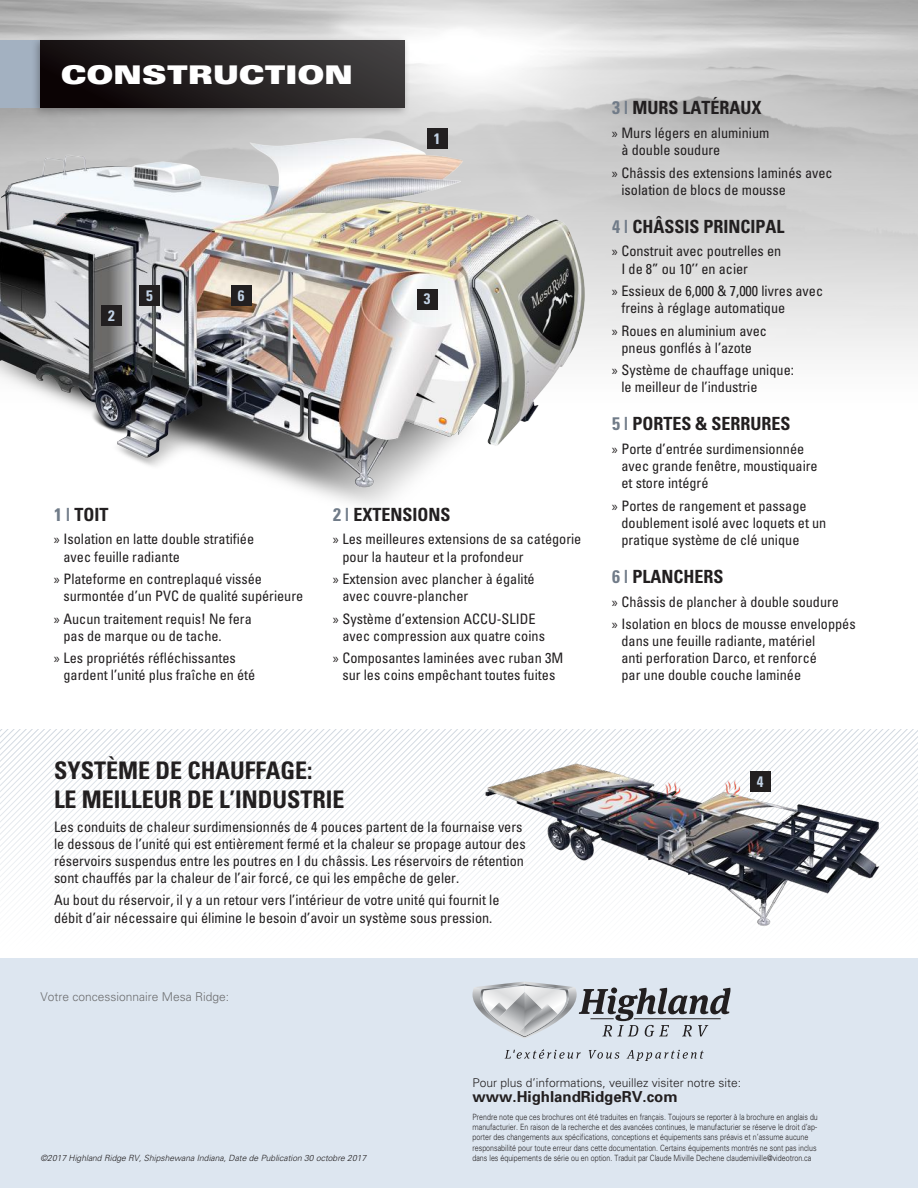
<style>
.page{position:relative;width:918px;height:1188px;background:#fff}
.page>*{position:absolute;margin:0;border:0;box-sizing:border-box;transform-origin:0 0}
.t1{font:25.5px "Nova Ultra Expanded S Si Extra Black Expanded";color:#fff}
.t2{font:700 condensed 24px/28.8px "Nova Condensed S Si";color:#221f20}
.t3{font:700 condensed 18px "Nova Condensed S Si";color:#221f20}
.t4{font:700 15px "Nova S Si";color:#221f20}
.t5{font:700 condensed 15px "Nova Condensed S Si";color:#c4d4e7}
.t6{font:14.25px/17.1px "Nova Condensed S Si Condensed";color:#221f20}
.t7{font:300 12px "Nova Light S Si";color:#221f20}
.t8{font:300 12px "Nova Light S Si";color:#6d6e70}
.t9{font:300 8.55px/10.2px "Nova Light S Si";color:#221f20;scale:.83 1}
.t10{font:italic 300 8.55px "Nova Light S Si";color:#221f20}
.s1{color:#707b88}
.s2{font-family:"Myriad Pro"}
</style>
<div class="page">
<div style="left:0;top:958px;width:918px;height:230px;background:#dde6f0"></div>
<svg style="left:727px;top:730px;width:191px;height:164px"></svg>
<img style="left:471px;top:752px;width:427px;height:174px">
<div style="left:750px;top:771px;width:20px;height:21px;background:#221f20"></div>
<img style="left:0;top:110px;width:618px;height:395px">
<div style="left:0;top:40px;width:364px;height:68px;background:#a3b1c1"></div>
<div style="left:31px;top:35px;width:380px;height:82px;background:#221f20;opacity:.35"></div>
<div style="left:40px;top:40px;width:365px;height:68px;background:linear-gradient(to right,#0d0607,#403e3e)"></div>
<div style="left:427px;top:129px;width:20px;height:20px;background:#221f20"></div>
<div style="left:139px;top:286px;width:21px;height:20px;background:#221f20"></div>
<div style="left:231px;top:286px;width:20px;height:20px;background:#221f20"></div>
<div style="left:101px;top:306px;width:21px;height:20px;background:#221f20"></div>
<div style="left:417px;top:289px;width:20px;height:20px;background:#221f20"></div>
<svg style="left:472px;top:982px;width:258px;height:56px"></svg>
<svg style="left:505px;top:1049px;width:76px;height:10px"></svg>
<svg style="left:589px;top:1050px;width:30px;height:9px"></svg>
<svg style="left:627px;top:1050px;width:77px;height:11px"></svg>
<h1 class="t1" style="left:61px;top:59px;width:294px">CONSTRUCTION</h1>
<p class="t5" style="left:108px;top:307px;width:8px">2</p>
<p class="t5" style="left:146px;top:286px;width:8px">5</p>
<p class="t5" style="left:238px;top:286px;width:8px">6</p>
<p class="t5" style="left:434px;top:129px;width:8px">1</p>
<p class="t5" style="left:424px;top:290px;width:8px">3</p>
<p class="t3" style="left:54px;top:503px;width:56px"><span class="s1">1 |</span> TOIT</p>
<p class="t6" style="left:63px;top:530px;width:192px;text-indent:-9px"><span class="s2">»</span> Isolation en latte double stratifiée avec feuille radiante</p>
<p class="t6" style="left:63px;top:570px;width:241px;text-indent:-9px"><span class="s2">»</span> Plateforme en contreplaqué vissée surmontée d’un PVC de qualité supérieure</p>
<p class="t6" style="left:63px;top:610px;width:190px;text-indent:-9px"><span class="s2">»</span> Aucun traitement requis! Ne fera pas de marque ou de tache.</p>
<p class="t6" style="left:63px;top:649px;width:193px;text-indent:-9px"><span class="s2">»</span> Les propriétés réfléchissantes gardent l’unité plus fraîche en été</p>
<p class="t3" style="left:333px;top:503px;width:119px"><span class="s1">2 |</span> EXTENSIONS</p>
<p class="t6" style="left:342px;top:530px;width:241px;text-indent:-9px"><span class="s2">»</span> Les meilleures extensions de sa catégorie pour la hauteur et la profondeur</p>
<p class="t6" style="left:342px;top:570px;width:194px;text-indent:-9px"><span class="s2">»</span> Extension avec plancher à égalité avec couvre-plancher</p>
<p class="t6" style="left:342px;top:610px;width:204px;text-indent:-9px"><span class="s2">»</span> Système d’extension ACCU-SLIDE avec compression aux quatre coins</p>
<p class="t6" style="left:333px;top:649px;width:232px;text-align:center"><span class="s2">»</span> Composantes laminées avec ruban 3M sur les coins empêchant toutes fuites</p>
<h2 class="t2" style="left:54px;top:756px;width:292px">SYSTÈME DE CHAUFFAGE:<br>LE MEILLEUR DE L’INDUSTRIE</h2>
<p class="t6" style="left:54px;top:818px;width:473px">Les conduits de chaleur surdimensionnés de 4 pouces partent de la fournaise vers le dessous de l’unité qui est entièrement fermé et la chaleur se propage autour des réservoirs suspendus entre les poutres en I du châssis. Les réservoirs de rétention sont chauffés par la chaleur de l’air forcé, ce qui les empêche de geler.</p>
<p class="t6" style="left:54px;top:891px;width:447px">Au bout du réservoir, il y a un retour vers l’intérieur de votre unité qui fournit le débit d’air nécessaire qui élimine le besoin d’avoir un système sous pression.</p>
<p class="t8" style="left:40px;top:989px;width:190px">Votre concessionnaire Mesa Ridge:</p>
<p class="t3" style="left:612px;top:97px;width:151px"><span class="s1">3 |</span> MURS LATÉRAUX</p>
<p class="t6" style="left:621px;top:124px;width:149px;text-indent:-9px"><span class="s2">»</span> Murs légers en aluminium à double soudure</p>
<p class="t6" style="left:621px;top:164px;width:213px;text-indent:-9px"><span class="s2">»</span> Châssis des extensions laminés avec isolation de blocs de mousse</p>
<p class="t3" style="left:612px;top:215px;width:174px"><span class="s1">4 |</span> CHÂSSIS PRINCIPAL</p>
<p class="t6" style="left:621px;top:242px;width:161px;text-indent:-9px"><span class="s2">»</span> Construit avec poutrelles en<br>I de 8” ou 10’’ en acier</p>
<p class="t6" style="left:621px;top:282px;width:203px;text-indent:-9px"><span class="s2">»</span> Essieux de 6,000 &amp; 7,000 livres avec freins à réglage automatique</p>
<p class="t6" style="left:612px;top:322px;width:157px;text-align:center"><span class="s2">»</span> Roues en aluminium avec pneus gonflés à l’azote</p>
<p class="t6" style="left:621px;top:361px;width:174px;text-indent:-9px"><span class="s2">»</span> Système de chauffage unique: le meilleur de l’industrie</p>
<p class="t3" style="left:612px;top:413px;width:180px"><span class="s1">5 |</span> PORTES &amp; SERRURES</p>
<p class="t6" style="left:621px;top:440px;width:198px;text-indent:-9px"><span class="s2">»</span> Porte d’entrée surdimensionnée avec grande fenêtre, moustiquaire et store intégré</p>
<p class="t6" style="left:621px;top:497px;width:207px;text-indent:-9px"><span class="s2">»</span> Portes de rangement et passage doublement isolé avec loquets et un pratique système de clé unique</p>
<p class="t3" style="left:612px;top:565px;width:113px"><span class="s1">6 |</span> PLANCHERS</p>
<p class="t6" style="left:612px;top:590px;width:245px;line-height:22.5px"><span class="s2">»</span> Châssis de plancher à double soudure<br><span class="s2">»</span> Isolation en blocs de mousse enveloppés</p>
<p class="t6" style="left:621px;top:632px;width:197px;text-align:justify">dans une feuille radiante, matériel anti perforation Darco, et renforcé par une double couche laminée</p>
<p class="t5" style="left:757px;top:772px;width:8px">4</p>
<p class="t10" style="left:40px;top:1153px;width:327px">©2017 Highland Ridge RV, Shipshewana Indiana, Date de Publication 30 octobre 2017</p>
<p class="t7" style="left:472px;top:1075px;width:270px">Pour plus d’informations, veuillez visiter notre site:</p>
<p class="t4" style="left:472px;top:1087px;width:207px">www.HighlandRidgeRV.com</p>
<p class="t9" style="left:472px;top:1112px;width:418px">Prendre note que ces brochures ont été traduites en français. Toujours se reporter à la brochure en anglais du manufacturier. En raison de la recherche et des avancées continues, le manufacturier se réserve le droit d’ap&shy;porter des changements aux spécifications, conceptions et équipements sans préavis et n’assume aucune responsabilité pour toute erreur dans cette documentation. Certains équipements montrés ne sont pas inclus dans les équipements de série ou en option. Traduit par Claude Miville Dechene claudemiville@videotron.ca</p>
</div>
